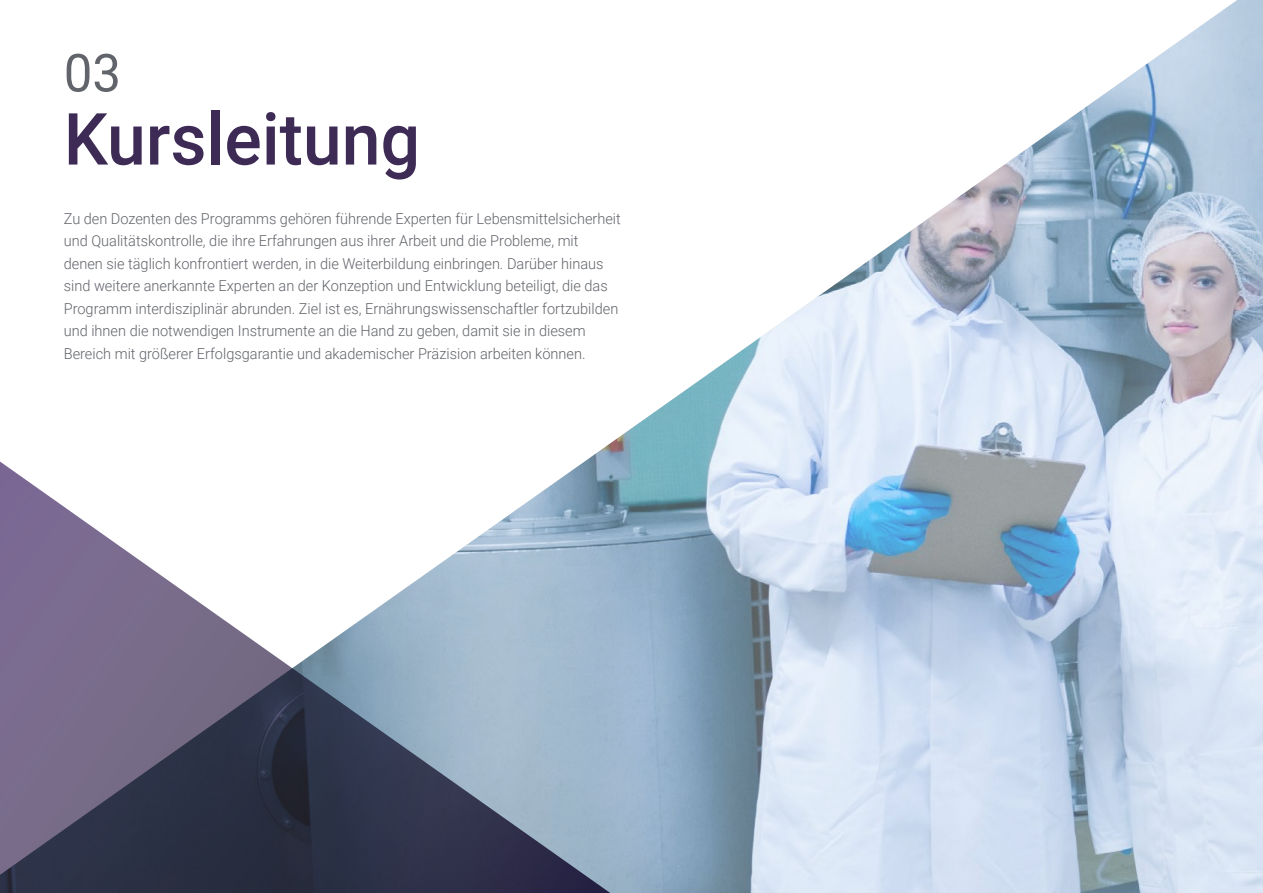
<style>
.page{position:relative;width:1263px;height:893px;background:#fff}
.page>*{position:absolute;margin:0;border:0;box-sizing:border-box;transform-origin:0 0}
.t1{font:500 72px "Roboto";color:#3d2b56}
.t2{font:52.5px "Roboto";color:#61646a}
.t3{font:300 15px/22.5px "Roboto";color:#61646a}
</style>
<div class="page">
<img style="left:606px;top:0;width:657px;height:893px">
<svg style="left:0;top:446px;width:640px;height:447px"></svg>
<h2 class="t2" style="left:64px;top:36px;width:59px">03</h2>
<h1 class="t1" style="left:64px;top:89px;width:358px">Kursleitung</h1>
<p class="t3" style="left:64px;top:207px;width:559px">Zu den Dozenten des Programms gehören führende Experten für Lebensmittelsicherheit und Qualitätskontrolle, die ihre Erfahrungen aus ihrer Arbeit und die Probleme, mit denen sie täglich konfrontiert werden, in die Weiterbildung einbringen. Darüber hinaus sind weitere anerkannte Experten an der Konzeption und Entwicklung beteiligt, die das Programm interdisziplinär abrunden. Ziel ist es, Ernährungswissenschaftler fortzubilden und ihnen die notwendigen Instrumente an die Hand zu geben, damit sie in diesem Bereich mit größerer Erfolgsgarantie und akademischer Präzision arbeiten können.</p>
</div>
